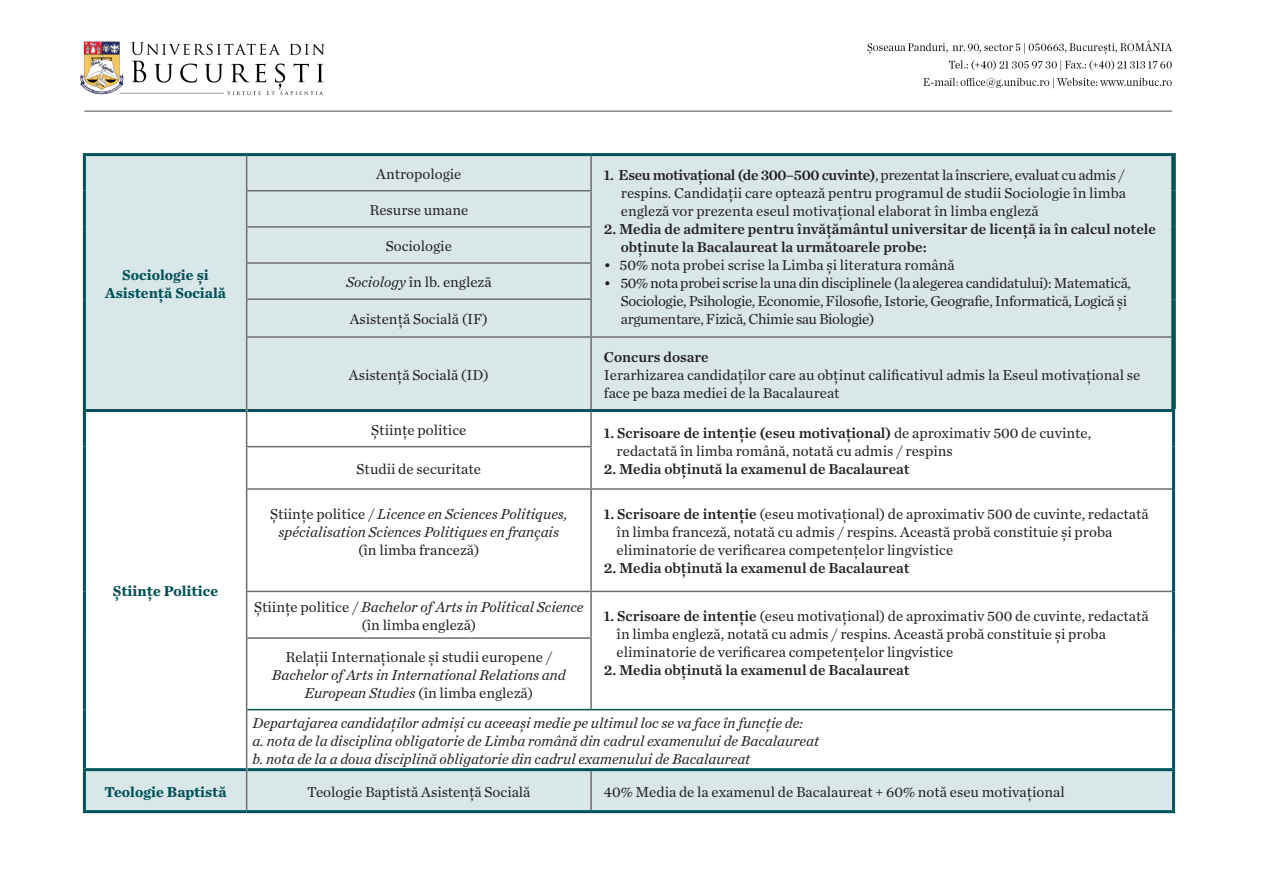
<style>
.page{position:relative;width:1263px;height:893px;background:#fff}
.page>*{position:absolute;margin:0;border:0;box-sizing:border-box;transform-origin:0 0}
.t1{font:15px/18px "Chronicle Text G1";color:#231f20}
.t2{font:italic 15px/18px "Chronicle Text G1";color:#231f20;text-align:center}
.t3{font:15px/18px "Chronicle Text G1 Semi";color:#231f20}
.t4{font:15px/18px "Chronicle Text G1";letter-spacing:-.025em;color:#231f20}
.t5{font:700 15px/18px "Chronicle Text G1";color:#01525a;text-align:center}
.s1{font-family:"Chronicle Text G1 Semi"}
.s2{font-style:italic}
.s3{font-style:normal}
</style>
<div class="page">
<div style="left:86px;top:156px;width:1086px;height:654px;background:#dae7e9"></div>
<svg style="left:86px;top:412px;width:1086px;height:356px"></svg>
<hr style="left:590px;top:771px;width:2px;height:39px;background:#6c6d70">
<hr style="left:246px;top:190px;width:346px;height:1px;background:#6c6d70">
<hr style="left:246px;top:226px;width:346px;height:2px;background:#6c6d70">
<hr style="left:246px;top:262px;width:346px;height:2px;background:#6c6d70">
<hr style="left:246px;top:298px;width:346px;height:2px;background:#6c6d70">
<hr style="left:246px;top:336px;width:345px;height:2px;background:#6c6d70">
<hr style="left:590px;top:156px;width:2px;height:34px;background:#6c6d70">
<hr style="left:590px;top:191px;width:2px;height:35px;background:#6c6d70">
<hr style="left:590px;top:228px;width:2px;height:34px;background:#6c6d70">
<hr style="left:590px;top:264px;width:2px;height:34px;background:#6c6d70">
<hr style="left:590px;top:300px;width:2px;height:36px;background:#6c6d70">
<hr style="left:590px;top:338px;width:2px;height:71px;background:#6c6d70">
<hr style="left:590px;top:412px;width:2px;height:34px;background:#6c6d70">
<hr style="left:590px;top:447px;width:2px;height:41px;background:#6c6d70">
<hr style="left:590px;top:490px;width:2px;height:101px;background:#6c6d70">
<hr style="left:590px;top:592px;width:2px;height:45px;background:#6c6d70">
<hr style="left:590px;top:639px;width:2px;height:70px;background:#6c6d70">
<hr style="left:591px;top:336px;width:580px;height:2px;background:#6c6d70">
<hr style="left:247px;top:810px;width:344px;height:3px;background:#01525a">
<hr style="left:591px;top:810px;width:584px;height:3px;background:#01525a">
<hr style="left:83px;top:153px;width:164px;height:3px;background:#01525a">
<hr style="left:247px;top:153px;width:344px;height:3px;background:#01525a">
<hr style="left:591px;top:153px;width:585px;height:3px;background:#01525a">
<hr style="left:246px;top:446px;width:346px;height:1px;background:#6c6d70">
<hr style="left:246px;top:488px;width:345px;height:2px;background:#6c6d70">
<hr style="left:246px;top:591px;width:345px;height:1px;background:#6c6d70">
<hr style="left:246px;top:637px;width:346px;height:2px;background:#6c6d70">
<hr style="left:591px;top:488px;width:581px;height:2px;background:#6c6d70">
<hr style="left:591px;top:591px;width:581px;height:1px;background:#6c6d70">
<hr style="left:83px;top:409px;width:163px;height:3px;background:#01525a">
<hr style="left:83px;top:768px;width:163px;height:3px;background:#01525a">
<hr style="left:247px;top:409px;width:344px;height:3px;background:#01525a">
<hr style="left:591px;top:409px;width:584px;height:3px;background:#01525a">
<hr style="left:591px;top:768px;width:584px;height:3px;background:#01525a">
<hr style="left:247px;top:768px;width:344px;height:3px;background:#01525a">
<hr style="left:83px;top:156px;width:3px;height:35px;background:#01525a">
<hr style="left:83px;top:191px;width:3px;height:36px;background:#01525a">
<hr style="left:83px;top:227px;width:3px;height:36px;background:#01525a">
<hr style="left:83px;top:263px;width:3px;height:36px;background:#01525a">
<hr style="left:83px;top:299px;width:3px;height:38px;background:#01525a">
<hr style="left:83px;top:337px;width:3px;height:72px;background:#01525a">
<hr style="left:83px;top:412px;width:3px;height:35px;background:#01525a">
<hr style="left:83px;top:447px;width:3px;height:42px;background:#01525a">
<hr style="left:83px;top:489px;width:3px;height:102px;background:#01525a">
<hr style="left:83px;top:591px;width:3px;height:47px;background:#01525a">
<hr style="left:83px;top:638px;width:3px;height:72px;background:#01525a">
<hr style="left:83px;top:710px;width:3px;height:58px;background:#01525a">
<hr style="left:83px;top:771px;width:3px;height:39px;background:#01525a">
<hr style="left:83px;top:810px;width:164px;height:3px;background:#01525a">
<hr style="left:246px;top:156px;width:1px;height:34px;background:#6c6d70">
<hr style="left:246px;top:191px;width:1px;height:35px;background:#6c6d70">
<hr style="left:246px;top:228px;width:1px;height:34px;background:#6c6d70">
<hr style="left:246px;top:264px;width:1px;height:34px;background:#6c6d70">
<hr style="left:246px;top:300px;width:1px;height:36px;background:#6c6d70">
<hr style="left:246px;top:338px;width:1px;height:72px;background:#6c6d70">
<hr style="left:246px;top:410px;width:1px;height:36px;background:#6c6d70">
<hr style="left:246px;top:447px;width:1px;height:41px;background:#6c6d70">
<hr style="left:246px;top:490px;width:1px;height:101px;background:#6c6d70">
<hr style="left:246px;top:592px;width:1px;height:45px;background:#6c6d70">
<hr style="left:246px;top:639px;width:1px;height:71px;background:#6c6d70">
<hr style="left:246px;top:710px;width:1px;height:60px;background:#6c6d70">
<hr style="left:246px;top:770px;width:1px;height:40px;background:#6c6d70">
<div style="left:1171px;top:156px;width:5px;height:35px;background:#01525a"></div>
<div style="left:1171px;top:191px;width:5px;height:36px;background:#01525a"></div>
<div style="left:1171px;top:227px;width:5px;height:36px;background:#01525a"></div>
<div style="left:1171px;top:263px;width:5px;height:36px;background:#01525a"></div>
<div style="left:1171px;top:299px;width:5px;height:38px;background:#01525a"></div>
<div style="left:1171px;top:337px;width:5px;height:72px;background:#01525a"></div>
<hr style="left:1172px;top:412px;width:3px;height:35px;background:#01525a">
<hr style="left:1172px;top:447px;width:3px;height:42px;background:#01525a">
<hr style="left:1172px;top:489px;width:3px;height:102px;background:#01525a">
<hr style="left:1172px;top:591px;width:3px;height:47px;background:#01525a">
<hr style="left:1172px;top:638px;width:3px;height:72px;background:#01525a">
<hr style="left:1172px;top:710px;width:3px;height:58px;background:#01525a">
<hr style="left:1172px;top:771px;width:3px;height:39px;background:#01525a">
<hr style="left:591px;top:709px;width:581px;height:1px;background:#01525a">
<hr style="left:247px;top:709px;width:344px;height:1px;background:#01525a">
<img style="left:80px;top:40px;width:1093px;height:72px">
<p class="t5" style="left:105px;top:265px;width:122px">Sociologie și<br>Asistenţă Socială</p>
<p class="t5" style="left:113px;top:581px;width:107px">Știinţe Politice</p>
<p class="t1" style="left:376px;top:164px;width:87px">Antropologie</p>
<p class="t1" style="left:621px;top:165px;width:507px;text-align:justify;text-indent:-17px"><span class="s1">1. Eseu motivaţional (de 300–500 cuvinte)</span>, prezentat la înscriere, evaluat cu admis / respins. Candidaţii care optează pentru programul de studii Sociologie în limba engleză vor prezenta eseul motivaţional elaborat în limba engleză</p>
<p class="t3" style="left:621px;top:219px;width:537px;text-indent:-17px">2. Media de admitere pentru învăţământul universitar de licenţă ia în calcul notele obţinute la Bacalaureat la următoarele probe:</p>
<p class="t1" style="left:604px;top:255px;width:352px">• 50% nota probei scrise la Limba și literatura română</p>
<p class="t4" style="left:621px;top:273px;width:512px;text-indent:-17px">• 50% nota probei scrise la una din disciplinele (la alegerea candidatului): Matematică,<br>Sociologie, Psihologie, Economie, Filosofie, Istorie, Geografie, Informatică, Logică și argumentare, Fizică, Chimie sau Biologie)</p>
<p class="t1" style="left:369px;top:200px;width:100px">Resurse umane</p>
<p class="t1" style="left:386px;top:236px;width:68px">Sociologie</p>
<p class="t1" style="left:346px;top:272px;width:147px"><span class="s2">Sociology</span> în lb. engleză</p>
<p class="t1" style="left:350px;top:309px;width:140px">Asistenţă Socială (IF)</p>
<p class="t1" style="left:349px;top:365px;width:141px">Asistenţă Socială (ID)</p>
<p class="t3" style="left:604px;top:347px;width:106px">Concurs dosare</p>
<p class="t1" style="left:604px;top:365px;width:538px">Ierarhizarea candidaţilor care au obţinut calificativul admis la Eseul motivaţional se face pe baza mediei de la Bacalaureat</p>
<p class="t1" style="left:371px;top:420px;width:97px">Știinţe politice</p>
<p class="t1" style="left:617px;top:423px;width:476px;text-indent:-13px"><span class="s1">1. Scrisoare de intenţie (eseu motivaţional)</span> de aproximativ 500 de cuvinte, redactată în limba română, notată cu admis / respins</p>
<p class="t1" style="left:357px;top:459px;width:126px">Studii de securitate</p>
<p class="t3" style="left:604px;top:459px;width:307px">2. Media obţinută la examenul de Bacalaureat</p>
<p class="t2" style="left:270px;top:504px;width:299px"><span class="s3">Știinţe politice /</span> Licence en Sciences Politiques, spécialisation Sciences Politiques en français</p>
<p class="t1" style="left:358px;top:540px;width:123px">(în limba franceză)</p>
<p class="t1" style="left:617px;top:504px;width:534px;text-indent:-13px"><span class="s1">1. Scrisoare de intenţie</span> (eseu motivaţional) de aproximativ 500 de cuvinte, redactată în limba franceză, notată cu admis / respins. Această probă constituie și proba eliminatorie de verificarea competenţelor lingvistice</p>
<p class="t3" style="left:604px;top:558px;width:307px">2. Media obţinută la examenul de Bacalaureat</p>
<p class="t1" style="left:254px;top:597px;width:331px;text-align:center">Știinţe politice / <span class="s2">Bachelor of Arts in Political Science </span>(în limba engleză)</p>
<p class="t1" style="left:617px;top:606px;width:534px;text-indent:-13px"><span class="s1">1. Scrisoare de intenţie</span> (eseu motivaţional) de aproximativ 500 de cuvinte, redactată în limba engleză, notată cu admis / respins. Această probă constituie și proba eliminatorie de verificarea competenţelor lingvistice</p>
<p class="t3" style="left:604px;top:660px;width:307px">2. Media obţinută la examenul de Bacalaureat</p>
<p class="t2" style="left:272px;top:647px;width:295px"><span class="s3">Relaţii Internaţionale și studii europene /<br></span>Bachelor of Arts in International Relations and<br>European Studies <span class="s3">(în limba engleză)</span></p>
<p class="t2" style="left:253px;top:713px;width:552px">Departajarea candidaţilor admiși cu aceeași medie pe ultimul loc se va face în funcţie de:</p>
<p class="t2" style="left:253px;top:731px;width:568px">a. nota de la disciplina obligatorie de Limba română din cadrul examenului de Bacalaureat</p>
<p class="t2" style="left:253px;top:749px;width:499px">b. nota de la a doua disciplină obligatorie din cadrul examenului de Bacalaureat</p>
<p class="t5" style="left:105px;top:782px;width:123px">Teologie Baptistă</p>
<p class="t1" style="left:307px;top:782px;width:225px">Teologie Baptistă Asistenţă Socială</p>
<p class="t1" style="left:604px;top:782px;width:462px">40% Media de la examenul de Bacalaureat + 60% notă eseu motivaţional</p>
</div>
